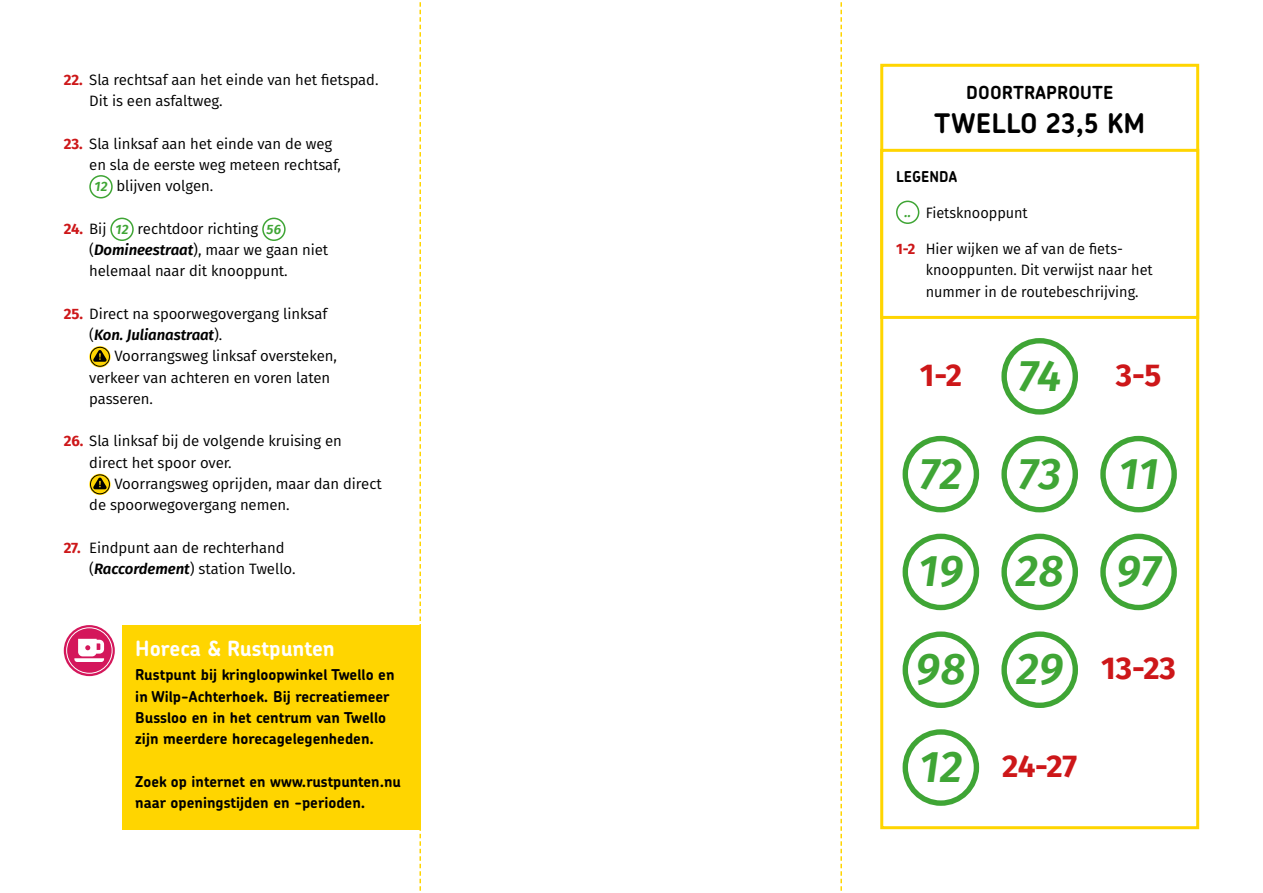
<style>
.page{position:relative;width:1263px;height:893px;background:#fff}
.page>*{position:absolute;margin:0;border:0;box-sizing:border-box;transform-origin:0 0}
.t1{font:italic 600 44.25px "Fira Sans";letter-spacing:.01em;color:#3fa535}
.t2{font:700 31.5px "Fira Sans";letter-spacing:-.01em;color:#cd1719}
.t3{font:700 27px "Chevin Pro";letter-spacing:.01em;color:#000}
.t4{font:700 21px "Chevin Pro";letter-spacing:-.005em;color:#fff}
.t5{font:700 18px "Chevin Pro";letter-spacing:.01em;color:#000}
.t6{font:15px/21.3px "Fira Sans";letter-spacing:-.005em;color:#000}
.t7{font:700 15px/21.3px "Chevin Pro";color:#000}
.t8{font:700 15px "Chevin Pro";color:#000;scale:.96 1}
.s1{font-weight:700;color:#cd1719}
.s2{font-weight:600;font-style:italic;font-size:13.5px;color:#3fa535}
.s3{font-weight:600;font-style:italic}
.s4{font-weight:600;font-style:italic;font-size:44.25px;color:#3fa535}
</style>
<div class="page">
<svg style="left:419px;top:2px;width:2px;height:889px"></svg>
<svg style="left:840px;top:2px;width:2px;height:889px"></svg>
<div style="left:89px;top:175px;width:24px;height:23px;border:2px solid #3fa535;border-radius:50%"></div>
<div style="left:110px;top:218px;width:24px;height:23px;border:2px solid #3fa535;border-radius:50%"></div>
<div style="left:262px;top:218px;width:24px;height:23px;border:2px solid #3fa535;border-radius:50%"></div>
<svg style="left:89px;top:346px;width:22px;height:21px"></svg>
<div style="left:90px;top:347px;width:20px;height:19px;border:1px solid #000;border-radius:50%"></div>
<svg style="left:93px;top:350px;width:14px;height:12px"></svg>
<svg style="left:89px;top:474px;width:22px;height:21px"></svg>
<div style="left:90px;top:475px;width:20px;height:19px;border:1px solid #000;border-radius:50%"></div>
<svg style="left:93px;top:478px;width:14px;height:11px"></svg>
<div style="left:123px;top:625px;width:298px;height:204px;background:#ffd500"></div>
<div style="left:880px;top:64px;width:319px;height:765px;border:3px solid #ffd500"></div>
<div style="left:896px;top:201px;width:23px;height:23px;border:2px solid #3fa535;border-radius:50%"></div>
<div style="left:880px;top:149px;width:319px;height:170px;border:3px solid #ffd500"></div>
<svg style="left:64px;top:625px;width:51px;height:51px"></svg>
<div style="left:66px;top:627px;width:46px;height:47px;border:1px solid #fff;border-radius:50%"></div>
<svg style="left:74px;top:639px;width:30px;height:23px"></svg>
<div style="left:1100px;top:436px;width:77px;height:76px;border:5px solid #3fa535;border-radius:50%"></div>
<div style="left:1100px;top:534px;width:77px;height:76px;border:5px solid #3fa535;border-radius:50%"></div>
<div style="left:1001px;top:338px;width:77px;height:77px;border:5px solid #3fa535;border-radius:50%"></div>
<div style="left:1001px;top:436px;width:77px;height:76px;border:5px solid #3fa535;border-radius:50%"></div>
<div style="left:1001px;top:534px;width:77px;height:76px;border:5px solid #3fa535;border-radius:50%"></div>
<div style="left:1001px;top:631px;width:77px;height:77px;border:5px solid #3fa535;border-radius:50%"></div>
<div style="left:902px;top:436px;width:77px;height:76px;border:5px solid #3fa535;border-radius:50%"></div>
<div style="left:902px;top:534px;width:77px;height:76px;border:5px solid #3fa535;border-radius:50%"></div>
<div style="left:902px;top:631px;width:77px;height:77px;border:5px solid #3fa535;border-radius:50%"></div>
<div style="left:902px;top:729px;width:77px;height:77px;border:5px solid #3fa535;border-radius:50%"></div>
<p class="t6" style="left:89px;top:69px;width:291px;text-indent:-26px"><span class="s1">22.</span> Sla rechtsaf aan het einde van het fietspad.<br>Dit is een asfaltweg.</p>
<p class="t6" style="left:64px;top:133px;width:270px"><span class="s1">23.</span> Sla linksaf aan het einde van de weg</p>
<p class="t6" style="left:89px;top:154px;width:253px">en sla de eerste weg meteen rechtsaf,</p>
<p class="t6" style="left:94px;top:175px;width:120px"><span class="s2">12</span> blijven volgen.</p>
<p class="t6" style="left:89px;top:218px;width:240px;text-indent:-26px"><span class="s1">24.</span> Bij <span class="s2">12</span> rechtdoor richting <span class="s2">56 </span>(<span class="s3">Domineestraat</span>), maar we gaan niet helemaal naar dit knooppunt.</p>
<p class="t6" style="left:89px;top:303px;width:239px;text-indent:-26px"><span class="s1">25.</span> Direct na spoorwegovergang linksaf (<span class="s3">Kon. Julianastraat</span>).</p>
<p class="t6" style="left:89px;top:345px;width:249px;text-indent:25px">Voorrangsweg linksaf oversteken, verkeer van achteren en voren laten passeren.</p>
<p class="t6" style="left:89px;top:430px;width:254px;text-indent:-26px"><span class="s1">26.</span> Sla linksaf bij de volgende kruising en direct het spoor over.</p>
<p class="t6" style="left:89px;top:473px;width:294px;text-indent:25px">Voorrangsweg oprijden, maar dan direct de spoorwegovergang nemen.</p>
<p class="t6" style="left:89px;top:537px;width:208px;text-indent:-26px"><span class="s1">27.</span> Eindpunt aan de rechterhand (<span class="s3">Raccordement</span>) station Twello.</p>
<h3 class="t4" style="left:135px;top:635px;width:201px">Horeca &amp; Rustpunten</h3>
<p class="t7" style="left:135px;top:664px;width:261px">Rustpunt bij kringloopwinkel Twello en in Wilp-Achterhoek. Bij recreatiemeer Bussloo en in het centrum van Twello zijn meerdere horecagelegenheden.</p>
<p class="t7" style="left:135px;top:770px;width:267px">Zoek op internet en www.rustpunten.nu naar openingstijden en -perioden.</p>
<p class="t5" style="left:966px;top:81px;width:148px">DOORTRAPROUTE</p>
<h3 class="t3" style="left:934px;top:106px;width:212px">TWELLO 23,5 KM</h3>
<p class="t8" style="left:896px;top:167px;width:65px">LEGENDA</p>
<p class="t6" style="left:904px;top:202px;width:125px"><span class="s2">..</span> Fietsknooppunt</p>
<p class="t6" style="left:926px;top:238px;width:228px;text-indent:-30px"><span class="s1">1-2</span> Hier wijken we af van de fiets&shy;knooppunten. Dit verwijst naar het nummer in de routebeschrijving.</p>
<h2 class="t2" style="left:920px;top:348px;width:44px">1-2</h2>
<h1 class="t1" style="left:1018px;top:339px;width:45px">74</h1>
<h2 class="t2" style="left:1116px;top:348px;width:47px">3-5</h2>
<h1 class="t1" style="left:919px;top:437px;width:44px">72</h1>
<h1 class="t1" style="left:1018px;top:437px;width:44px">73</h1>
<h1 class="t1" style="left:1119px;top:437px;width:41px">11</h1>
<h1 class="t1" style="left:918px;top:535px;width:46px">19</h1>
<h1 class="t1" style="left:916px;top:633px;width:51px">98</h1>
<h1 class="t1" style="left:1016px;top:535px;width:50px">28</h1>
<h1 class="t1" style="left:1016px;top:633px;width:48px">29</h1>
<h1 class="t1" style="left:1116px;top:535px;width:46px">97</h1>
<h2 class="t2" style="left:1101px;top:642px;width:76px">13-23</h2>
<h2 class="t2" style="left:919px;top:739px;width:159px"><span class="s4">12</span> 24-27</h2>
</div>
